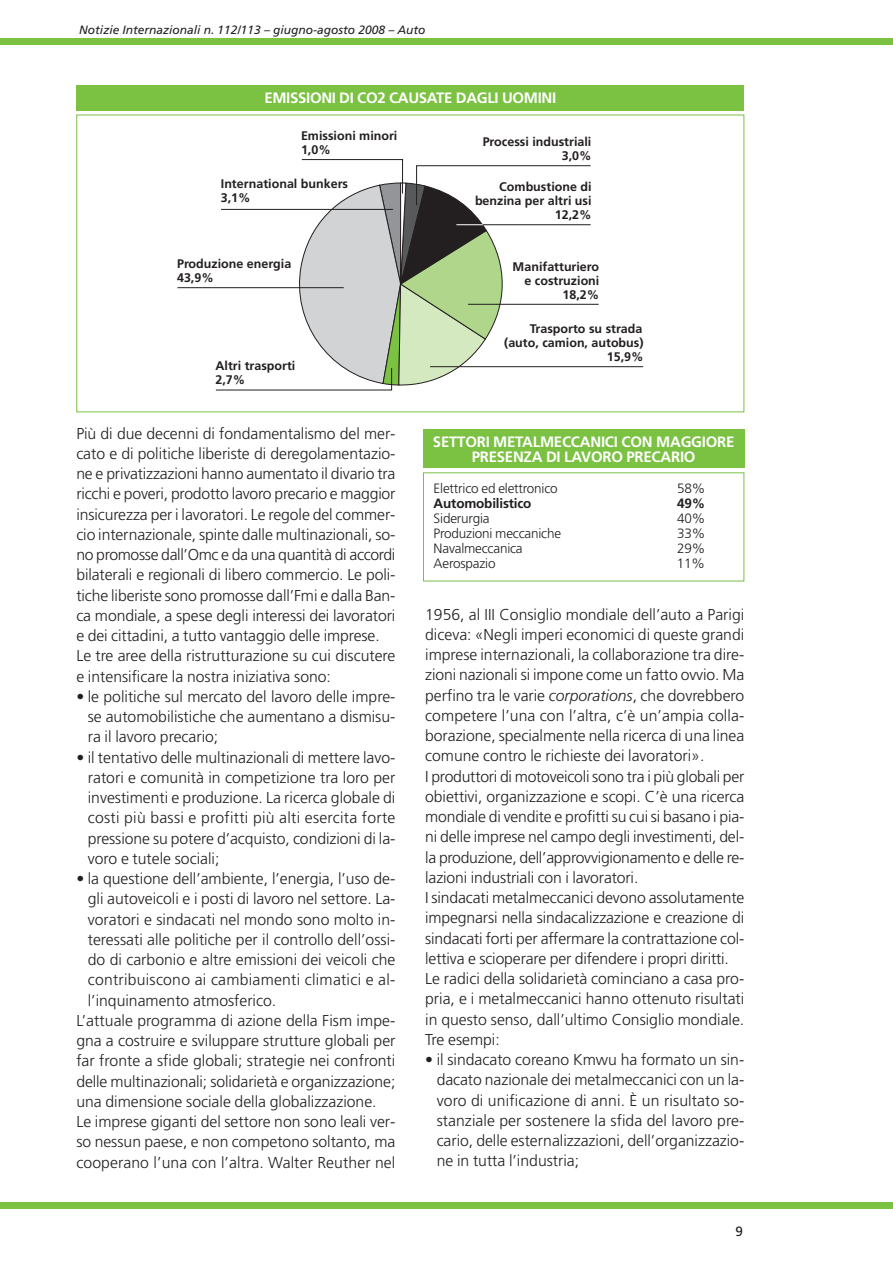
<style>
.page{position:relative;width:893px;height:1263px;background:#fff}
.page>*{position:absolute;margin:0;border:0;box-sizing:border-box;transform-origin:0 0}
.t1{font:300 15.75px/20.2px "Frutiger";letter-spacing:-.005em;color:#231f20;text-align:justify}
.t2{font:300 15.75px "Frutiger";letter-spacing:.015em;color:#231f20}
.t3{font:700 15px/15px "Frutiger";letter-spacing:-.015em;color:#fff;text-align:center}
.t4{font:300 13.5px "Frutiger";letter-spacing:-.015em;color:#231f20}
.t5{font:700 13.5px "Frutiger";letter-spacing:-.015em;color:#231f20}
.t6{font:13.5px "Frutiger";color:#231f20}
.t7{font:700 12.45px/14.1px "Frutiger";color:#231f20;text-align:right}
.t8{font:italic 12px "Frutiger";color:#231f20}
.s1{font-style:italic}
</style>
<div class="page">
<div style="left:0;top:1202px;width:892px;height:6px;background:#7bc142"></div>
<div style="left:0;top:38px;width:892px;height:7px;background:#7bc142"></div>
<div style="left:423px;top:430px;width:321px;height:38px;background:#7bc142"></div>
<div style="left:76px;top:85px;width:668px;height:26px;background:#7bc142"></div>
<svg style="left:177px;top:159px;width:466px;height:231px"></svg>
<svg style="left:291px;top:183px;width:217px;height:203px"></svg>
<p class="t8" style="left:79px;top:25px;width:348px">Notizie Internazionali n. 112/113 – giugno-agosto 2008 – Auto</p>
<p class="t3" style="left:264px;top:92px;width:293px">EMISSIONI DI CO2 CAUSATE DAGLI UOMINI</p>
<p class="t7" style="left:301px;top:129px;width:98px;text-align:left">Emissioni minori<br>1,0%</p>
<p class="t7" style="left:482px;top:136px;width:110px">Processi industriali<br>3,0%</p>
<p class="t7" style="left:221px;top:178px;width:129px;text-align:left">International bunkers<br>3,1%</p>
<p class="t7" style="left:475px;top:181px;width:118px">Combustione di benzina per altri usi<br>12,2%</p>
<p class="t7" style="left:177px;top:258px;width:116px;text-align:left">Produzione energia<br>43,9%</p>
<p class="t7" style="left:215px;top:360px;width:81px;text-align:left">Altri trasporti<br>2,7%</p>
<p class="t1" style="left:76px;top:424px;width:320px;text-align:left">Più di due decenni di fondamentalismo del mer&shy;cato e di politiche liberiste di deregolamentazio&shy;ne e privatizzazioni hanno aumentato il divario tra ricchi e poveri, prodotto lavoro precario e maggior insicurezza per i lavoratori. Le regole del commer&shy;cio internazionale, spinte dalle multinazionali, so&shy;no promosse dall’Omc e da una quantità di accordi bilaterali e regionali di libero commercio. Le poli&shy;tiche liberiste sono promosse dall’Fmi e dalla Ban&shy;ca mondiale, a spese degli interessi dei lavoratori e dei cittadini, a tutto vantaggio delle imprese.<br>Le tre aree della ristrutturazione su cui discutere e intensificare la nostra iniziativa sono:</p>
<p class="t1" style="left:88px;top:687px;width:309px;text-indent:-11px">• le politiche sul mercato del lavoro delle impre&shy;se automobilistiche che aumentano a dismisu&shy;ra il lavoro precario;</p>
<p class="t1" style="left:88px;top:748px;width:309px;text-indent:-11px">• il tentativo delle multinazionali di mettere lavo&shy;ratori e comunità in competizione tra loro per investimenti e produzione. La ricerca globale di costi più bassi e profitti più alti esercita forte pressione su potere d’acquisto, condizioni di la&shy;voro e tutele sociali;</p>
<p class="t1" style="left:76px;top:870px;width:320px">• la questione dell’ambiente, l’energia, l’uso de-</p>
<p class="t1" style="left:88px;top:890px;width:309px">gli autoveicoli e i posti di lavoro nel settore. La-</p>
<p class="t1" style="left:88px;top:910px;width:309px">voratori e sindacati nel mondo sono molto in-</p>
<p class="t1" style="left:88px;top:930px;width:309px">teressati alle politiche per il controllo dell’ossi-</p>
<p class="t1" style="left:88px;top:951px;width:309px">do di carbonio e altre emissioni dei veicoli che</p>
<p class="t2" style="left:88px;top:974px;width:309px">contribuiscono ai cambiamenti climatici e al-</p>
<p class="t1" style="left:88px;top:991px;width:190px">l’inquinamento atmosferico.</p>
<p class="t1" style="left:76px;top:1011px;width:320px">L’attuale programma di azione della Fism impe-</p>
<p class="t1" style="left:76px;top:1032px;width:320px">gna a costruire e sviluppare strutture globali per</p>
<p class="t1" style="left:76px;top:1052px;width:320px">far fronte a sfide globali; strategie nei confronti</p>
<p class="t1" style="left:76px;top:1072px;width:320px">delle multinazionali; solidarietà e organizzazione;</p>
<p class="t1" style="left:76px;top:1092px;width:302px">una dimensione sociale della globalizzazione.</p>
<p class="t1" style="left:76px;top:1113px;width:320px">Le imprese giganti del settore non sono leali ver-</p>
<p class="t1" style="left:76px;top:1133px;width:320px">so nessun paese, e non competono soltanto, ma</p>
<p class="t1" style="left:76px;top:1153px;width:320px">cooperano l’una con l’altra. Walter Reuther nel</p>
<p class="t7" style="left:512px;top:260px;width:88px">Manifatturiero e costruzioni<br>18,2%</p>
<p class="t7" style="left:504px;top:323px;width:141px">Trasporto su strada (auto, camion, autobus)<br>15,9%</p>
<p class="t3" style="left:433px;top:435px;width:303px">SETTORI METALMECCANICI CON MAGGIORE<br>PRESENZA DI LAVORO PRECARIO</p>
<p class="t4" style="left:433px;top:483px;width:126px">Elettrico ed elettronico</p>
<p class="t4" style="left:677px;top:483px;width:30px">58%</p>
<p class="t5" style="left:433px;top:498px;width:99px">Automobilistico</p>
<p class="t5" style="left:677px;top:498px;width:30px">49%</p>
<p class="t4" style="left:433px;top:513px;width:58px">Siderurgia</p>
<p class="t4" style="left:677px;top:513px;width:30px">40%</p>
<p class="t4" style="left:433px;top:528px;width:129px">Produzioni meccaniche</p>
<p class="t4" style="left:677px;top:528px;width:30px">33%</p>
<p class="t4" style="left:433px;top:543px;width:91px">Navalmeccanica</p>
<p class="t4" style="left:677px;top:543px;width:30px">29%</p>
<p class="t4" style="left:433px;top:558px;width:63px">Aerospazio</p>
<p class="t4" style="left:677px;top:558px;width:30px">11%</p>
<p class="t1" style="left:425px;top:605px;width:320px;text-align:left">1956, al III Consiglio mondiale dell’auto a Parigi diceva: «Negli imperi economici di queste grandi imprese internazionali, la collaborazione tra dire&shy;zioni nazionali si impone come un fatto ovvio. Ma perfino tra le varie <span class="s1">corporations</span>, che dovrebbero competere l’una con l’altra, c’è un’ampia colla&shy;borazione, specialmente nella ricerca di una linea comune contro le richieste dei lavoratori».<br>I produttori di motoveicoli sono tra i più globali per obiettivi, organizzazione e scopi. C’è una ricerca mondiale di vendite e profitti su cui si basano i pia&shy;ni delle imprese nel campo degli investimenti, del&shy;la produzione, dell’approvvigionamento e delle re&shy;lazioni industriali con i lavoratori.<br>I sindacati metalmeccanici devono assolutamente impegnarsi nella sindacalizzazione e creazione di sindacati forti per affermare la contrattazione col&shy;lettiva e scioperare per difendere i propri diritti.<br>Le radici della solidarietà cominciano a casa pro&shy;pria, e i metalmeccanici hanno ottenuto risultati in questo senso, dall’ultimo Consiglio mondiale.<br>Tre esempi:</p>
<p class="t1" style="left:436px;top:1051px;width:309px;text-indent:-11px">• il sindacato coreano Kmwu ha formato un sin&shy;dacato nazionale dei metalmeccanici con un la&shy;voro di unificazione di anni. È un risultato so&shy;stanziale per sostenere la sfida del lavoro pre&shy;cario, delle esternalizzazioni, dell’organizzazio&shy;ne in tutta l’industria;</p>
<p class="t6" style="left:735px;top:1226px;width:9px">9</p>
</div>
